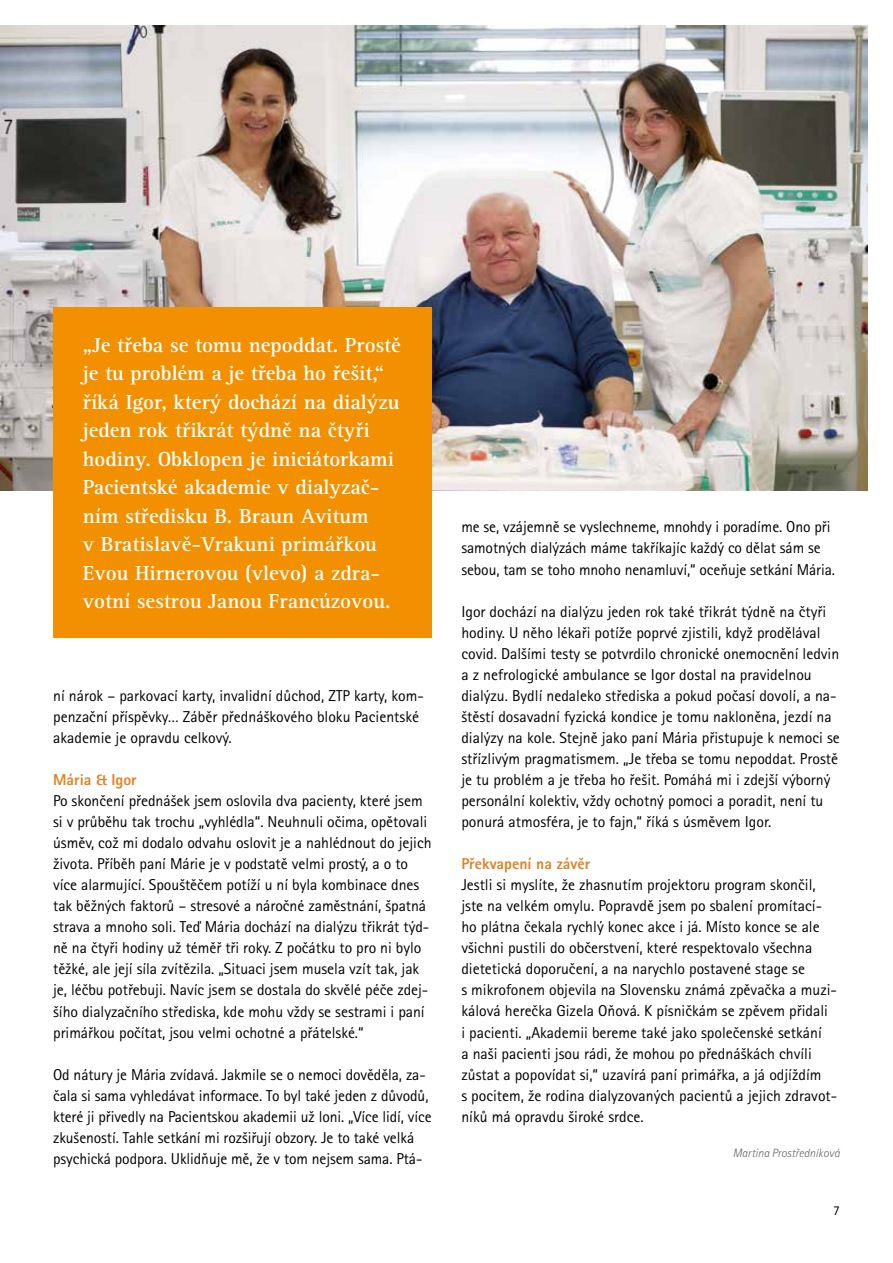
<style>
.page{position:relative;width:893px;height:1263px;background:#fff}
.page>*{position:absolute;margin:0;border:0;box-sizing:border-box;transform-origin:0 0}
.t1{font:700 21px/28.5px "Rotis Serif Pro";color:#fff}
.t2{font:15.75px/21px "Rotis Sans Serif Pro";color:#000}
.t3{font:800 15.75px "Rotis Sans Serif Pro";color:#e28122}
.t4{font:13.5px "Rotis Sans Serif Pro";color:#000}
.t5{font:italic 300 12px "Rotis Sans Serif Pro";color:#646363}
</style>
<div class="page">
<img style="left:0;top:26px;width:867px;height:464px">
<div style="left:53px;top:307px;width:379px;height:331px;background:#f39001"></div>
<p class="t1" style="left:83px;top:331px;width:320px">„Je třeba se tomu nepoddat. Prostě je tu problém a je třeba ho řešit,“ říká Igor, který dochází na dialýzu jeden rok třikrát týdně na čtyři hodiny. Obklopen je iniciátorkami Pacientské akademie v dialyzač&shy;ním středisku B. Braun Avitum<br>v Bratislavě-Vrakuni primářkou Evou Hirnerovou (vlevo) a zdra&shy;votní sestrou Janou Francúzovou.</p>
<p class="t2" style="left:53px;top:685px;width:372px">ní nárok – parkovací karty, invalidní důchod, ZTP karty, kom&shy;penzační příspěvky… Záběr přednáškového bloku Pacientské akademie je opravdu celkový.</p>
<p class="t3" style="left:53px;top:770px;width:85px">Mária &amp; Igor</p>
<p class="t2" style="left:53px;top:790px;width:380px">Po skončení přednášek jsem oslovila dva pacienty, které jsem si v průběhu tak trochu „vyhlédla“. Neuhnuli očima, opětovali úsměv, což mi dodalo odvahu oslovit je a nahlédnout do jejich života. Příběh paní Márie je v podstatě velmi prostý, a o to více alarmující. Spouštěčem potíží u ní byla kombinace dnes tak běžných faktorů – stresové a náročné zaměstnání, špatná strava a mnoho soli. Teď Mária dochází na dialýzu třikrát týd&shy;ně na čtyři hodiny už téměř tři roky. Z počátku to pro ni bylo těžké, ale její síla zvítězila. „Situaci jsem musela vzít tak, jak je, léčbu potřebuji. Navíc jsem se dostala do skvělé péče zdej&shy;šího dialyzačního střediska, kde mohu vždy se sestrami i paní primářkou počítat, jsou velmi ochotné a přátelské.“</p>
<p class="t2" style="left:53px;top:1064px;width:380px">Od nátury je Mária zvídavá. Jakmile se o nemoci dověděla, za&shy;čala si sama vyhledávat informace. To byl také jeden z důvodů, které ji přivedly na Pacientskou akademii už loni. „Více lidí, více zkušeností. Tahle setkání mi rozšiřují obzory. Je to také velká psychická podpora. Uklidňuje mě, že v tom nejsem sama. Ptá-</p>
<p class="t2" style="left:461px;top:517px;width:375px">me se, vzájemně se vyslechneme, mnohdy i poradíme. Ono při samotných dialýzách máme takříkajíc každý co dělat sám se sebou, tam se toho mnoho nenamluví,“ oceňuje setkání Mária.</p>
<p class="t2" style="left:461px;top:601px;width:380px">Igor dochází na dialýzu jeden rok také třikrát týdně na čtyři hodiny. U něho lékaři potíže poprvé zjistili, když prodělával covid. Dalšími testy se potvrdilo chronické onemocnění ledvin a z nefrologické ambulance se Igor dostal na pravidelnou dialýzu. Bydlí nedaleko střediska a pokud počasí dovolí, a na&shy;štěstí dosavadní fyzická kondice je tomu nakloněna, jezdí na dialýzy na kole. Stejně jako paní Mária přistupuje k nemoci se střízlivým pragmatismem. „Je třeba se tomu nepoddat. Prostě je tu problém a je třeba ho řešit. Pomáhá mi i zdejší výborný personální kolektiv, vždy ochotný pomoci a poradit, není tu ponurá atmosféra, je to fajn,“ říká s úsměvem Igor.</p>
<p class="t3" style="left:461px;top:854px;width:130px">Překvapení na závěr</p>
<p class="t2" style="left:461px;top:874px;width:377px">Jestli si myslíte, že zhasnutím projektoru program skončil, jste na velkém omylu. Popravdě jsem po sbalení promítací&shy;ho plátna čekala rychlý konec akce i já. Místo konce se ale všichni pustili do občerstvení, které respektovalo všechna dietetická doporučení, a na narychlo postavené stage se<br>s mikrofonem objevila na Slovensku známá zpěvačka a muzi&shy;kálová herečka Gizela Oňová. K písničkám se zpěvem přidali<br>i pacienti. „Akademii bereme také jako společenské setkání<br>a naši pacienti jsou rádi, že mohou po přednáškách chvíli zůstat a popovídat si,“ uzavírá paní primářka, a já odjíždím<br>s pocitem, že rodina dialyzovaných pacientů a jejich zdravot&shy;níků má opravdu široké srdce.</p>
<p class="t5" style="left:733px;top:1146px;width:109px">Martina Prostředníková</p>
<p class="t4" style="left:833px;top:1202px;width:8px">7</p>
</div>
